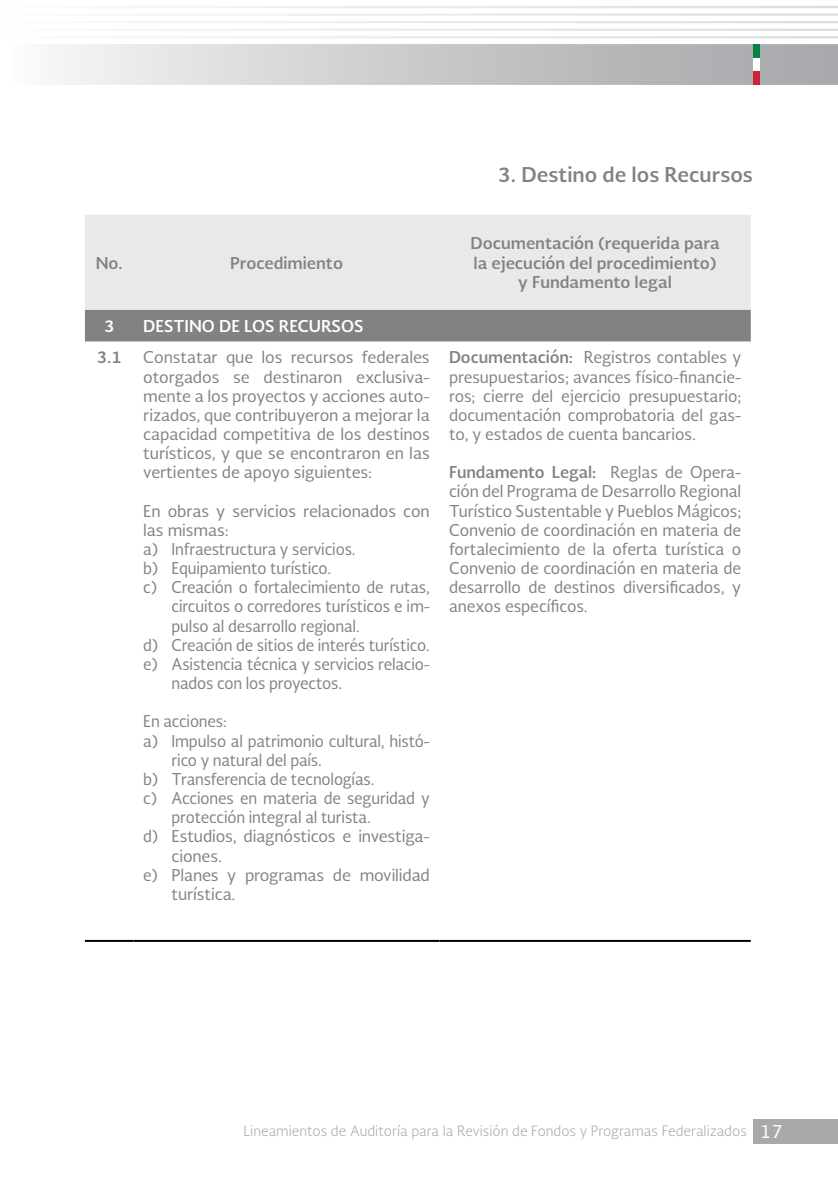
<style>
.page{position:relative;width:838px;height:1188px;background:#fff}
.page>*{position:absolute;margin:0;border:0;box-sizing:border-box;transform-origin:0 0}
.t1{font:700 19.95px "Soberana Sans";color:#808284}
.t2{font:15.9px/19.2px "Soberana Sans";letter-spacing:-.01em;color:#808284;text-align:justify}
.t3{font:15.9px "Soberana Sans";letter-spacing:-.01em;color:#808284;scale:.95 1}
.t4{font:700 15.9px/19.2px "Soberana Sans";color:#808284;text-align:center}
.t5{font:700 15.9px "Soberana Sans";color:#fff}
.t6{font:300 13.95px "Soberana Sans";color:#a7a9ab}
.s1{font-weight:700}
.s2{font-weight:400;font-size:18px;color:#fff}
</style>
<div class="page">
<img style="left:59px;top:45px;width:778px;height:40px">
<div style="left:752px;top:1119px;width:85px;height:25px;background:#a7a9ab"></div>
<div style="left:752px;top:45px;width:7px;height:13px;background:#008544"></div>
<div style="left:752px;top:58px;width:7px;height:13px;background:#fff"></div>
<div style="left:752px;top:71px;width:7px;height:14px;background:#cf2337"></div>
<div style="left:85px;top:215px;width:665px;height:95px;background:#e8e9ea"></div>
<div style="left:85px;top:310px;width:665px;height:31px;background:#808284"></div>
<hr style="left:85px;top:940px;width:49px;height:2px;background:#000">
<hr style="left:134px;top:940px;width:305px;height:2px;background:#000">
<hr style="left:439px;top:940px;width:311px;height:2px;background:#000">
<p class="t1" style="left:497px;top:162px;width:256px">3. Destino de los Recursos</p>
<p class="t4" style="left:96px;top:253px;width:29px">No.</p>
<p class="t4" style="left:230px;top:253px;width:114px">Procedimiento</p>
<p class="t5" style="left:104px;top:316px;width:12px">3</p>
<p class="t5" style="left:143px;top:316px;width:222px">DESTINO DE LOS RECURSOS</p>
<p class="t4" style="left:97px;top:348px;width:26px">3.1</p>
<p class="t2" style="left:143px;top:348px;width:288px">Constatar que los recursos federales otorgados se destinaron exclusiva&shy;mente a los proyectos y acciones auto&shy;rizados, que contribuyeron a mejorar la capacidad competitiva de los destinos turísticos, y que se encontraron en las vertientes de apoyo siguientes:</p>
<p class="t2" style="left:143px;top:501px;width:288px">En obras y servicios relacionados con</p>
<p class="t2" style="left:143px;top:520px;width:87px">las mismas:</p>
<p class="t3" style="left:143px;top:539px;width:225px">a) Infraestructura y servicios.</p>
<p class="t3" style="left:143px;top:559px;width:199px">b) Equipamiento turístico.</p>
<p class="t3" style="left:143px;top:578px;width:303px">c) Creación o fortalecimiento de rutas,</p>
<p class="t3" style="left:171px;top:597px;width:273px">circuitos o corredores turísticos e im-</p>
<p class="t3" style="left:171px;top:616px;width:199px">pulso al desarrollo regional.</p>
<p class="t3" style="left:143px;top:635px;width:303px">d) Creación de sitios de interés turístico.</p>
<p class="t3" style="left:143px;top:654px;width:303px">e) Asistencia técnica y servicios relacio-</p>
<p class="t3" style="left:171px;top:673px;width:181px">nados con los proyectos.</p>
<p class="t3" style="left:143px;top:712px;width:89px">En acciones:</p>
<p class="t3" style="left:143px;top:731px;width:303px">a) Impulso al patrimonio cultural, histó-</p>
<p class="t3" style="left:171px;top:750px;width:160px">rico y natural del país.</p>
<p class="t3" style="left:143px;top:769px;width:245px">b) Transferencia de tecnologías.</p>
<p class="t3" style="left:143px;top:788px;width:303px">c) Acciones en materia de seguridad y</p>
<p class="t3" style="left:171px;top:808px;width:211px">protección integral al turista.</p>
<p class="t3" style="left:143px;top:827px;width:303px">d) Estudios, diagnósticos e investiga-</p>
<p class="t2" style="left:171px;top:846px;width:52px">ciones.</p>
<p class="t3" style="left:143px;top:865px;width:303px">e) Planes y programas de movilidad</p>
<p class="t2" style="left:171px;top:884px;width:65px">turística.</p>
<p class="t4" style="left:470px;top:234px;width:251px">Documentación (requerida para la ejecución del procedimiento) y Fundamento legal</p>
<p class="t2" style="left:449px;top:348px;width:293px"><span class="s1">Documentación:</span> Registros contables y presupuestarios; avances físico-financie&shy;ros; cierre del ejercicio presupuestario; documentación comprobatoria del gas&shy;to, y estados de cuenta bancarios.</p>
<p class="t2" style="left:449px;top:463px;width:293px"><span class="s1">Fundamento Legal:</span> Reglas de Opera&shy;ción del Programa de Desarrollo Regional Turístico Sustentable y Pueblos Mágicos; Convenio de coordinación en materia de fortalecimiento de la oferta turística o Convenio de coordinación en materia de desarrollo de destinos diversificados, y anexos específicos.</p>
<p class="t6" style="left:243px;top:1124px;width:541px">Lineamientos de Auditoría para la Revisión de Fondos y Programas Federalizados <span class="s2">17</span></p>
</div>
